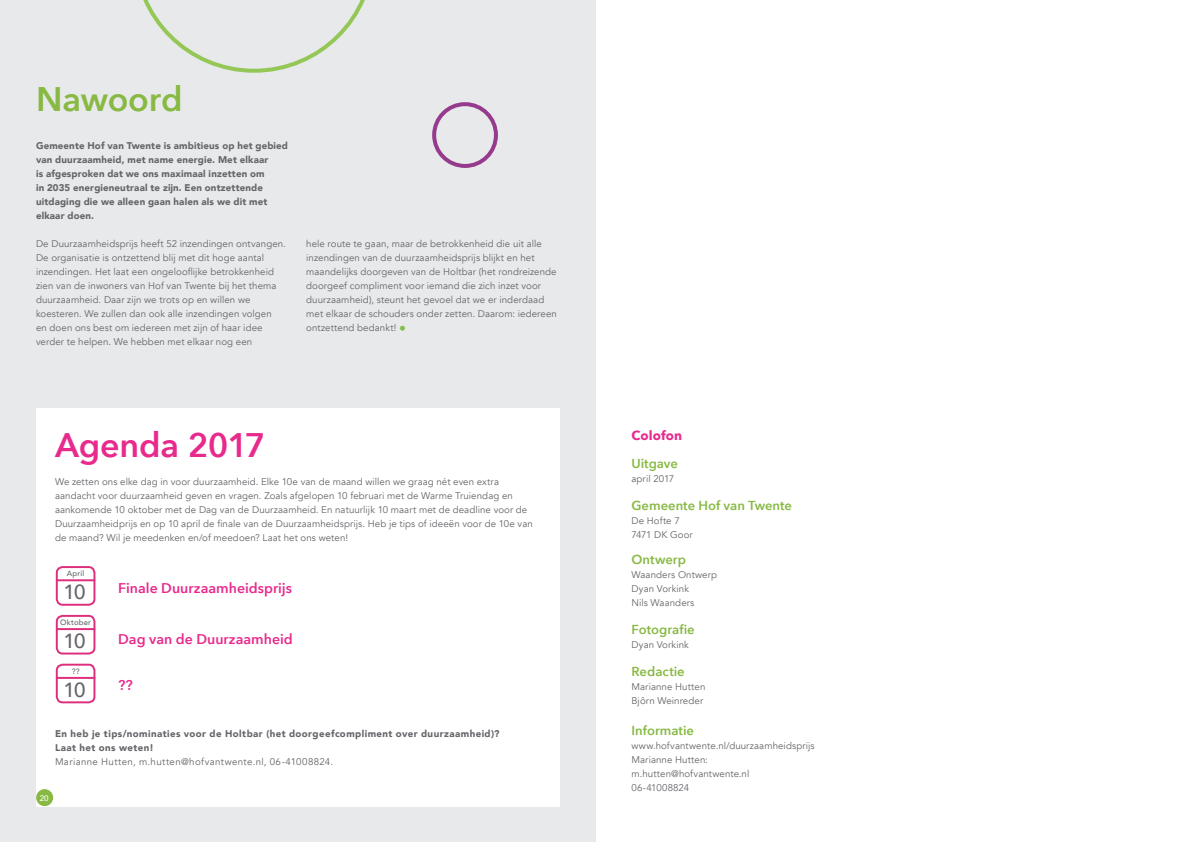
<style>
.page{position:relative;width:1191px;height:842px;background:#fff}
.page>*{position:absolute;margin:0;border:0;box-sizing:border-box;transform-origin:0 0}
.t1{font:600 34px "Avenir Next";letter-spacing:-.01em;color:#e82a8c}
.t2{font:600 34px "Avenir Next";letter-spacing:-.005em;color:#87b943}
.t3{font:500 20.4px "Avenir";color:#636569}
.t4{font:600 14.1px "Avenir Next";color:#e82a8c}
.t5{font:14px "Avenir Next";color:#fff}
.t6{font:600 13px "Avenir Next";color:#87b943}
.t7{font:700 13px "Avenir Next";color:#e82a8c}
.t8{font:9.7px/14px "Avenir";letter-spacing:.01em;color:#636569}
.t9{font:900 9.7px/14px "Avenir";letter-spacing:.015em;color:#636569}
.t10{font:900 9.7px/14px "Avenir";letter-spacing:.045em;color:#636569}
.t11{font:9.7px "Avenir";letter-spacing:.035em;color:#636569}
.t12{font:500 7.7px "Avenir";letter-spacing:.02em;color:#636569}
.s1{font-size:13.7px;color:#81bf44}
.s2{font-family:"Avenir";font-weight:500;font-size:8px}
</style>
<div class="page">
<div style="left:0;top:0;width:595px;height:842px;background:#e8e9eb"></div>
<div style="left:36px;top:408px;width:523px;height:398px;background:#fff"></div>
<div style="left:56px;top:566px;width:39px;height:40px;border:2px solid #dd2e7d;border-radius:6px"></div>
<div style="left:56px;top:615px;width:39px;height:39px;border:2px solid #dd2e7d;border-radius:6px"></div>
<div style="left:56px;top:664px;width:39px;height:39px;border:2px solid #dd2e7d;border-radius:6px"></div>
<hr style="left:57px;top:579px;width:38px;height:2px;background:#dd2e7d">
<hr style="left:57px;top:628px;width:38px;height:2px;background:#dd2e7d">
<hr style="left:57px;top:677px;width:38px;height:2px;background:#dd2e7d">
<div style="left:36px;top:789px;width:17px;height:17px;background:#87b943;border-radius:50%"></div>
<svg style="left:143px;top:0;width:222px;height:73px"></svg>
<div style="left:432px;top:102px;width:66px;height:66px;border:4px solid #963a8d;border-radius:50%"></div>
<h1 class="t2" style="left:36px;top:70px;width:148px">Nawoord</h1>
<p class="t9" style="left:36px;top:138px;width:253px">Gemeente Hof van Twente is ambitieus op het gebied van duurzaamheid, met name energie. Met elkaar<br>is afgesproken dat we ons maximaal inzetten om<br>in 2035 energieneutraal te zijn. Een ontzettende uitdaging die we alleen gaan halen als we dit met elkaar doen.</p>
<p class="t8" style="left:36px;top:237px;width:251px">De Duurzaamheidsprijs heeft 52 inzendingen ontvangen.<br>De organisatie is ontzettend blij met dit hoge aantal inzendingen. Het laat een ongelooflijke betrokkenheid zien van de inwoners van Hof van Twente bij het thema duurzaamheid. Daar zijn we trots op en willen we koesteren. We zullen dan ook alle inzendingen volgen<br>en doen ons best om iedereen met zijn of haar idee verder te helpen. We hebben met elkaar nog een</p>
<p class="t8" style="left:306px;top:237px;width:252px">hele route te gaan, maar de betrokkenheid die uit alle inzendingen van de duurzaamheidsprijs blijkt en het maandelijks doorgeven van de Holtbar (het rondreizende doorgeef compliment voor iemand die zich inzet voor duurzaamheid), steunt het gevoel dat we er inderdaad met elkaar de schouders onder zetten. Daarom: iedereen ontzettend bedankt! <span class="s1">•</span></p>
<h1 class="t1" style="left:55px;top:416px;width:212px">Agenda 2017</h1>
<p class="t8" style="left:55px;top:475px;width:479px">We zetten ons elke dag in voor duurzaamheid. Elke 10e van de maand willen we graag nét even extra aandacht voor duurzaamheid geven en vragen. Zoals afgelopen 10 februari met de Warme Truiendag en aankomende 10 oktober met de Dag van de Duurzaamheid. En natuurlijk 10 maart met de deadline voor de Duurzaamheidprijs en op 10 april de finale van de Duurzaamheidsprijs. Heb je tips of ideeën voor de 10e van de maand? Wil je meedenken en/of meedoen? Laat het ons weten!</p>
<p class="t12" style="left:67px;top:567px;width:19px">April</p>
<h2 class="t3" style="left:64px;top:574px;width:23px">10</h2>
<h2 class="t3" style="left:64px;top:623px;width:23px">10</h2>
<h2 class="t3" style="left:64px;top:672px;width:23px">10</h2>
<p class="t12" style="left:60px;top:616px;width:32px">Oktober</p>
<p class="t12" style="left:72px;top:665px;width:9px">??</p>
<h3 class="t4" style="left:118px;top:576px;width:175px">Finale Duurzaamheidsprijs</h3>
<h3 class="t4" style="left:118px;top:627px;width:176px">Dag van de Duurzaamheid</h3>
<h3 class="t4" style="left:118px;top:672px;width:16px">??</h3>
<p class="t10" style="left:55px;top:726px;width:446px">En heb je tips/nominaties voor de Holtbar (het doorgeefcompliment over duurzaamheid)?<br>Laat het ons weten!</p>
<p class="t11" style="left:55px;top:756px;width:280px">Marianne Hutten, m.hutten@hofvantwente.nl, 06-41008824.</p>
<h3 class="t5" style="left:38px;top:785px;width:16px">11<span class="s2">20</span></h3>
<h3 class="t7" style="left:631px;top:424px;width:52px">Colofon</h3>
<h3 class="t6" style="left:631px;top:452px;width:48px">Uitgave</h3>
<p class="t8" style="left:631px;top:472px;width:44px">april 2017</p>
<h3 class="t6" style="left:631px;top:494px;width:162px">Gemeente Hof van Twente</h3>
<p class="t8" style="left:631px;top:514px;width:63px">De Hofte 7<br>7471 DK Goor</p>
<h3 class="t6" style="left:631px;top:548px;width:56px">Ontwerp</h3>
<p class="t8" style="left:631px;top:568px;width:87px">Waanders Ontwerp<br>Dyan Vorkink<br>Nils Waanders</p>
<h3 class="t6" style="left:631px;top:619px;width:65px">Fotografie</h3>
<p class="t8" style="left:631px;top:638px;width:59px">Dyan Vorkink</p>
<h3 class="t6" style="left:631px;top:660px;width:55px">Redactie</h3>
<p class="t8" style="left:631px;top:680px;width:75px">Marianne Hutten<br>Bjôrn Weinreder</p>
<h3 class="t6" style="left:631px;top:719px;width:64px">Informatie</h3>
<p class="t8" style="left:631px;top:739px;width:185px">www.hofvantwente.nl/duurzaamheidsprijs<br>Marianne Hutten: m.hutten@hofvantwente.nl<br>06-41008824</p>
</div>
